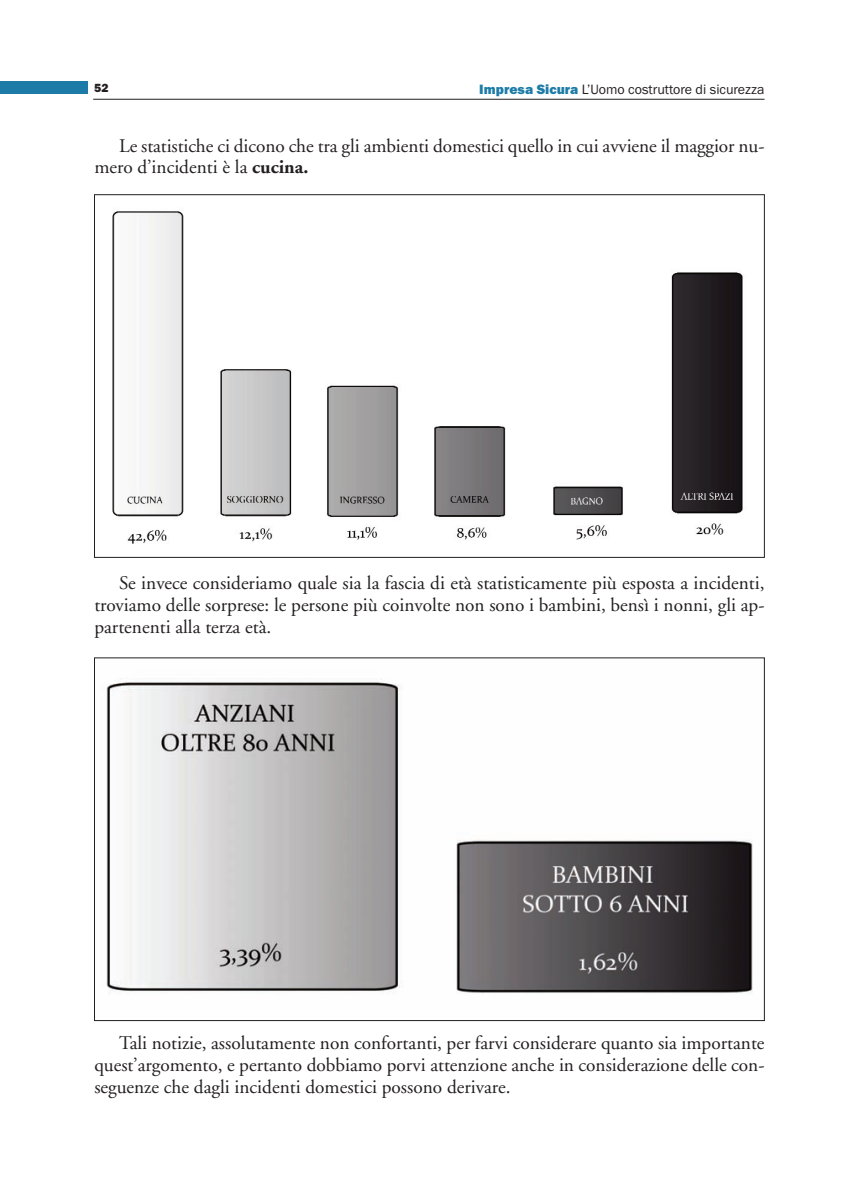
<style>
.page{position:relative;width:844px;height:1191px;background:#fff}
.page>*{position:absolute;margin:0;border:0;box-sizing:border-box;transform-origin:0 0}
.t1{font:19.25px/21.9px "Adobe Garamond";color:#231f20;text-align:justify}
.t2{font:14px "Franklin Gothic Itc T";color:#231f20}
.t3{font:800 12.25px "Franklin Gothic Itc T";color:#231f20}
.s1{font-weight:800;color:#1d7ca7}
.s2{font-weight:700}
</style>
<div class="page">
<hr style="left:93px;top:99px;width:671px;height:1px;background:#231f20">
<div style="left:0;top:81px;width:88px;height:13px;background:#1d7ca7"></div>
<img style="left:112px;top:211px;width:631px;height:333px">
<img style="left:106px;top:678px;width:647px;height:316px">
<p class="t3" style="left:94px;top:84px;width:16px">52</p>
<p class="t2" style="left:479px;top:84px;width:286px"><span class="s1">Impresa Sicura</span> L’Uomo costruttore di sicurezza</p>
<p class="t1" style="left:94px;top:136px;width:671px;text-indent:25px">Le statistiche ci dicono che tra gli ambienti domestici quello in cui avviene il maggior nu&shy;mero d’incidenti è la <span class="s2">cucina.</span></p>
<p class="t1" style="left:94px;top:574px;width:671px;text-indent:25px">Se invece consideriamo quale sia la fascia di età statisticamente più esposta a incidenti, troviamo delle sorprese: le persone più coinvolte non sono i bambini, bensì i nonni, gli ap&shy;partenenti alla terza età.</p>
<p class="t1" style="left:94px;top:1033px;width:671px;text-indent:25px">Tali notizie, assolutamente non confortanti, per farvi considerare quanto sia importante quest’argomento, e pertanto dobbiamo porvi attenzione anche in considerazione delle con&shy;seguenze che dagli incidenti domestici possono derivare.</p>
</div>
